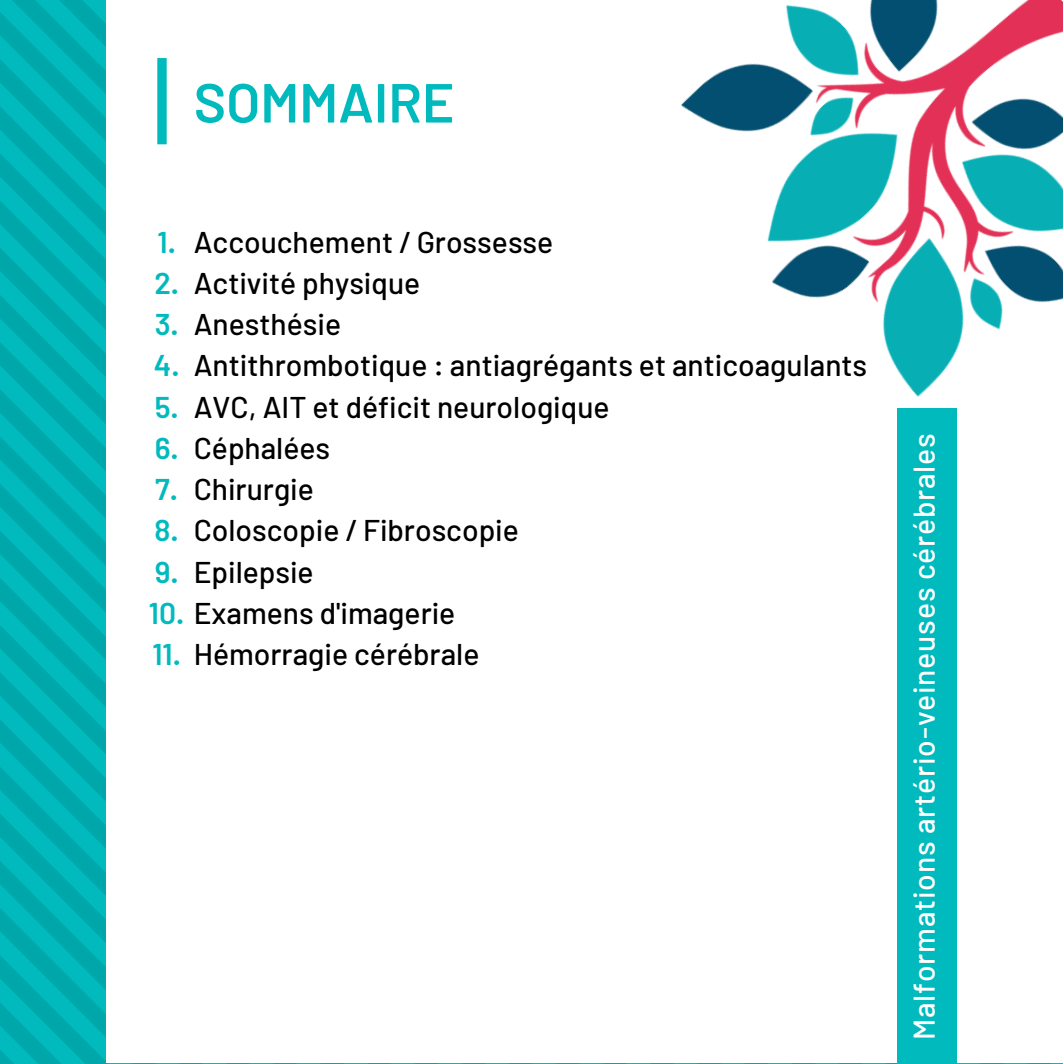
<style>
.page{position:relative;width:1063px;height:1064px;background:#fff}
.page>*{position:absolute;margin:0;border:0;box-sizing:border-box;transform-origin:0 0}
.t1{font:600 55px "Barlow";color:#01babd}
.t2{font:500 30px/41.2px "Barlow";color:#000}
.t3{font:500 30px "Barlow";letter-spacing:.025em;color:#fff}
.t4{font:600 30px/41.2px "Barlow";color:#01babd}
.s1{font-weight:600;color:#01babd}
</style>
<div class="page">
<img style="left:0;top:0;width:106px;height:1062px">
<div style="left:157px;top:58px;width:10px;height:86px;background:#01babd"></div>
<div style="left:897px;top:408px;width:59px;height:654px;background:#01babd"></div>
<img style="left:681px;top:0;width:381px;height:449px">
<h1 class="t1" style="left:194px;top:67px;width:262px">SOMMAIRE</h1>
<p class="t2" style="left:194px;top:220px;width:675px">Accouchement / Grossesse<br>Activité physique<br>Anesthésie<br>Antithrombotique : antiagrégants et anticoagulants<br>AVC, AIT et déficit neurologique<br>Céphalées<br>Chirurgie<br>Coloscopie / Fibroscopie<br>Epilepsie</p>
<p class="t2" style="left:149px;top:591px;width:308px"><span class="s1">10.</span> Examens d'imagerie</p>
<p class="t2" style="left:152px;top:632px;width:328px"><span class="s1">11.</span> Hémorragie cérébrale</p>
<p class="t4" style="left:154px;top:220px;width:27px">1.<br>2.<br>3.<br>4.<br>5.<br>6.<br>7.<br>8.<br>9.</p>
<p class="t3" style="left:904px;top:1039px;width:608px;rotate:-90deg">Malformations artério-veineuses cérébrales</p>
</div>
